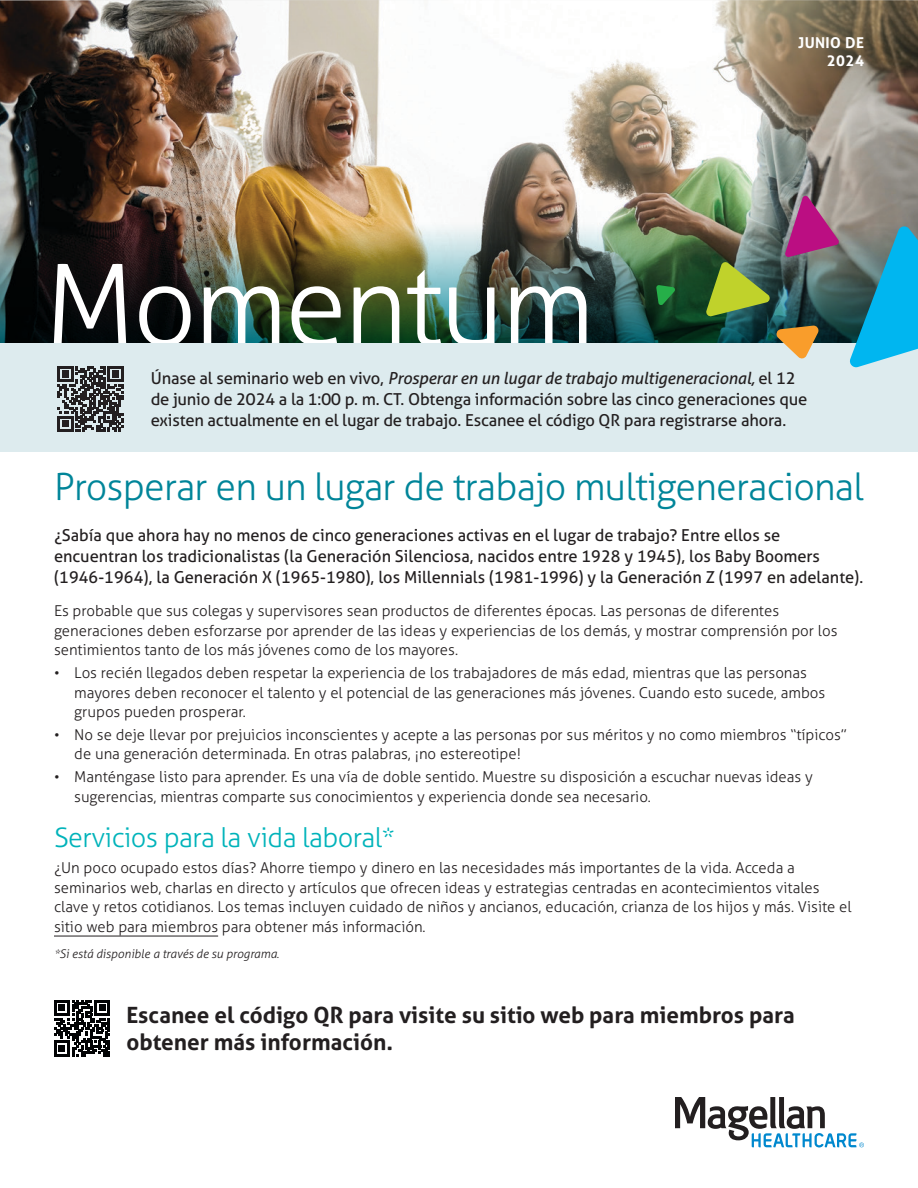
<style>
.page{position:relative;width:918px;height:1188px;background:#fff}
.page>*{position:absolute;margin:0;border:0;box-sizing:border-box;transform-origin:0 0}
.Momentum_title{font:300 112.65px "Aller";letter-spacing:-.03em;color:#fff}
.Front_article_headline{font:300 37.5px "Aller";letter-spacing:-.02em;color:#008599}
.Front_spotlight_headline{font:300 27px "Aller";letter-spacing:-.02em;color:#00b3ba}
.Closing{font:700 22.5px/27px "Aller";color:#231f20}
.Intro_text{font:16.5px/21px "Aller";color:#231f20}
.Front_sidebar_webinar{font:16.5px/21px "Aller";letter-spacing:-.01em;color:#231f20}
.Body_copy{font:300 15px/19.5px "Aller";color:#231f20}
.Body_copy_before_bullets{font:300 15px/19.5px "Aller";color:#231f20}
.Front_sidebar_webinar-2{font:700 15px/18px "Aller";letter-spacing:.025em;color:#fff;text-align:right}
.Body_copy-2{font:italic 300 12px "Aller";color:#231f20}
.s1{font-style:italic}
</style>
<div class="page">
<img style="left:0;top:0;width:918px;height:222px">
<img style="left:0;top:222px;width:918px;height:121px">
<svg style="left:675px;top:1097px;width:189px;height:50px"></svg>
<div style="left:0;top:343px;width:918px;height:108px;background:#ddebee"></div>
<svg style="left:785px;top:195px;width:55px;height:63px;background:#a24c83"></svg>
<svg style="left:775px;top:325px;width:45px;height:34px"></svg>
<svg style="left:849px;top:225px;width:69px;height:143px;background:#319fbe"></svg>
<svg style="left:705px;top:261px;width:66px;height:56px;background:#76933a"></svg>
<svg style="left:656px;top:285px;width:20px;height:21px"></svg>
<hr style="left:54px;top:936px;width:164px;height:1px;background:#231f20">
<svg style="left:58px;top:366px;width:65px;height:66px"></svg>
<svg style="left:54px;top:1000px;width:56px;height:56px"></svg>
<div style="left:58px;top:1045px;width:7px;height:7px;background:#020304"></div>
<p class="Front_sidebar_webinar-2" style="left:798px;top:33px;width:67px">JUNIO DE<br>2024</p>
<p class="Momentum_title" style="left:44px;top:234px;width:553px">Momentum</p>
<p class="Front_sidebar_webinar" style="left:151px;top:368px;width:658px">Únase al seminario web en vivo, <span class="s1">Prosperar en un lugar de trabajo multigeneracional,</span> el 12 de junio de 2024 a la 1:00 p. m. CT. Obtenga información sobre las cinco generaciones que existen actualmente en el lugar de trabajo. Escanee el código QR para registrarse ahora.</p>
<p class="Front_article_headline" style="left:54px;top:463px;width:811px">Prosperar en un lugar de trabajo multigeneracional</p>
<p class="Intro_text" style="left:54px;top:525px;width:811px">¿Sabía que ahora hay no menos de cinco generaciones activas en el lugar de trabajo? Entre ellos se encuentran los tradicionalistas (la Generación Silenciosa, nacidos entre 1928 y 1945), los Baby Boomers (1946-1964), la Generación X (1965-1980), los Millennials (1981-1996) y la Generación Z (1997 en adelante).</p>
<p class="Body_copy_before_bullets" style="left:54px;top:601px;width:785px">Es probable que sus colegas y supervisores sean productos de diferentes épocas. Las personas de diferentes generaciones deben esforzarse por aprender de las ideas y experiencias de los demás, y mostrar comprensión por los sentimientos tanto de los más jóvenes como de los mayores.</p>
<p class="Body_copy" style="left:74px;top:663px;width:752px;text-indent:-20px">• Los recién llegados deben respetar la experiencia de los trabajadores de más edad, mientras que las personas mayores deben reconocer el talento y el potencial de las generaciones más jóvenes. Cuando esto sucede, ambos grupos pueden prosperar.</p>
<p class="Body_copy" style="left:74px;top:725px;width:774px;text-indent:-20px">• No se deje llevar por prejuicios inconscientes y acepte a las personas por sus méritos y no como miembros “típicos” de una generación determinada. En otras palabras, ¡no estereotipe!</p>
<p class="Body_copy" style="left:74px;top:767px;width:740px;text-indent:-20px">• Manténgase listo para aprender. Es una vía de doble sentido. Muestre su disposición a escuchar nuevas ideas y sugerencias, mientras comparte sus conocimientos y experiencia donde sea necesario.</p>
<p class="Front_spotlight_headline" style="left:54px;top:820px;width:343px">Servicios para la vida laboral*</p>
<p class="Body_copy" style="left:54px;top:858px;width:799px">¿Un poco ocupado estos días? Ahorre tiempo y dinero en las necesidades más importantes de la vida. Acceda a seminarios web, charlas en directo y artículos que ofrecen ideas y estrategias centradas en acontecimientos vitales clave y retos cotidianos. Los temas incluyen cuidado de niños y ancianos, educación, crianza de los hijos y más. Visite el sitio web para miembros para obtener más información.</p>
<p class="Body_copy-2" style="left:54px;top:946px;width:227px">*Si está disponible a través de su programa.</p>
<p class="Closing" style="left:126px;top:1001px;width:670px">Escanee el código QR para visite su sitio web para miembros para obtener más información.</p>
</div>
